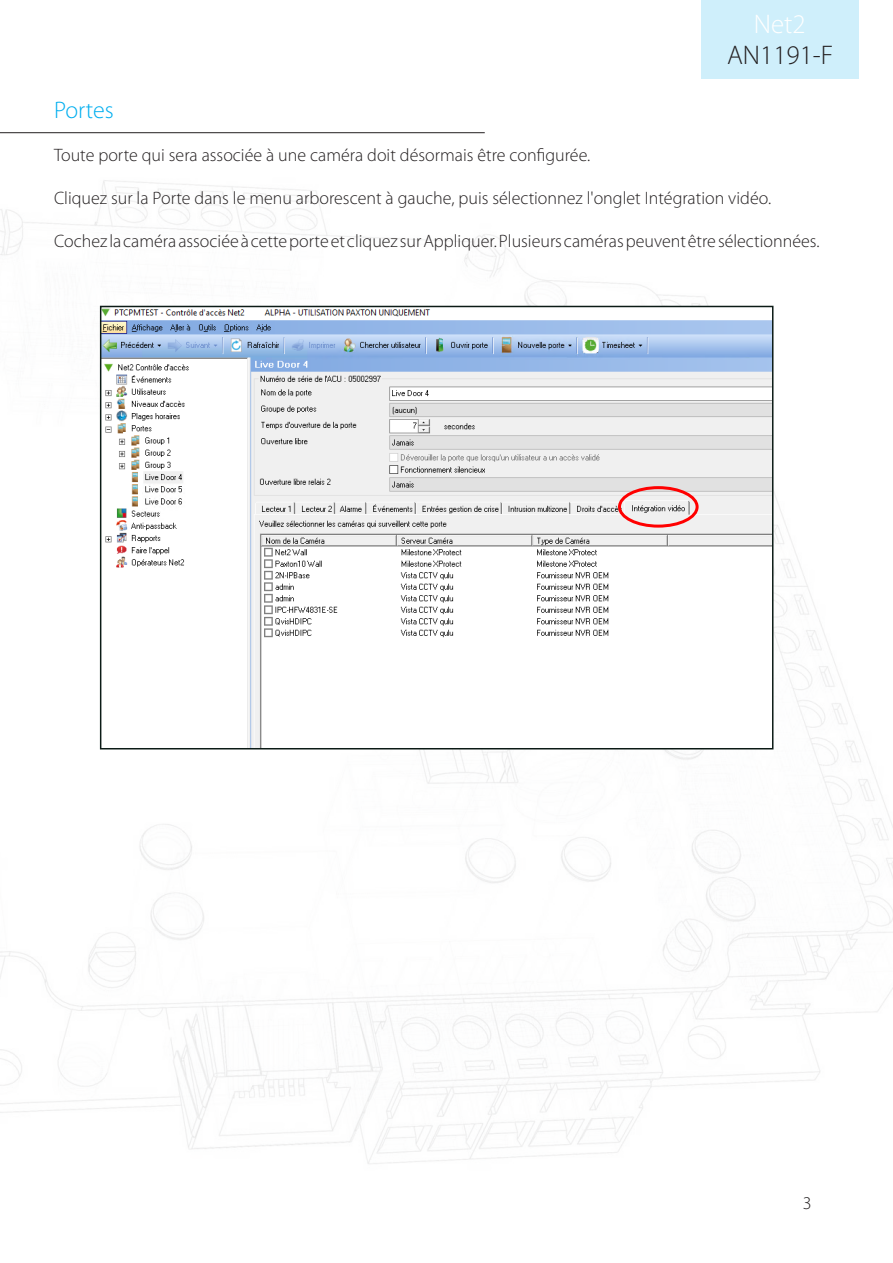
<style>
.page{position:relative;width:893px;height:1263px;background:#fff}
.page>*{position:absolute;margin:0;border:0;box-sizing:border-box;transform-origin:0 0}
.t1{font:300 27px "Myriad Pro";color:#231f20}
.t2{font:300 27px "Myriad Pro";color:#fff}
.Section_title{font:300 24px "Myriad Pro";color:#00aeef}
.Text_-_bold_title{font:300 18px "Myriad Pro";color:#231f20}
</style>
<div class="page">
<div style="left:702px;top:0;width:157px;height:79px;background:#cfeffb"></div>
<hr style="left:0;top:132px;width:485px;height:1px;background:#231f20">
<img style="left:103px;top:309px;width:667px;height:437px">
<div style="left:100px;top:306px;width:673px;height:443px;border:2px solid #0c1b16"></div>
<div style="left:618px;top:486px;width:81px;height:42px;border:3px solid #f00;border-radius:50%"></div>
<h1 class="t2" style="left:754px;top:8px;width:53px">Net2</h1>
<h1 class="t1" style="left:727px;top:39px;width:108px">AN1191-F</h1>
<p class="Section_title" style="left:54px;top:95px;width:61px">Portes</p>
<p class="Text_-_bold_title" style="left:54px;top:144px;width:538px">Toute porte qui sera associée à une caméra doit désormais être configurée.</p>
<p class="Text_-_bold_title" style="left:54px;top:187px;width:719px">Cliquez sur la Porte dans le menu arborescent à gauche, puis sélectionnez l'onglet Intégration vidéo.</p>
<p class="Text_-_bold_title" style="left:54px;top:231px;width:767px">Cochez la caméra associée à cette porte et cliquez sur Appliquer. Plusieurs caméras peuvent être sélectionnées.</p>
<p class="Text_-_bold_title" style="left:803px;top:1192px;width:10px">3</p>
</div>
